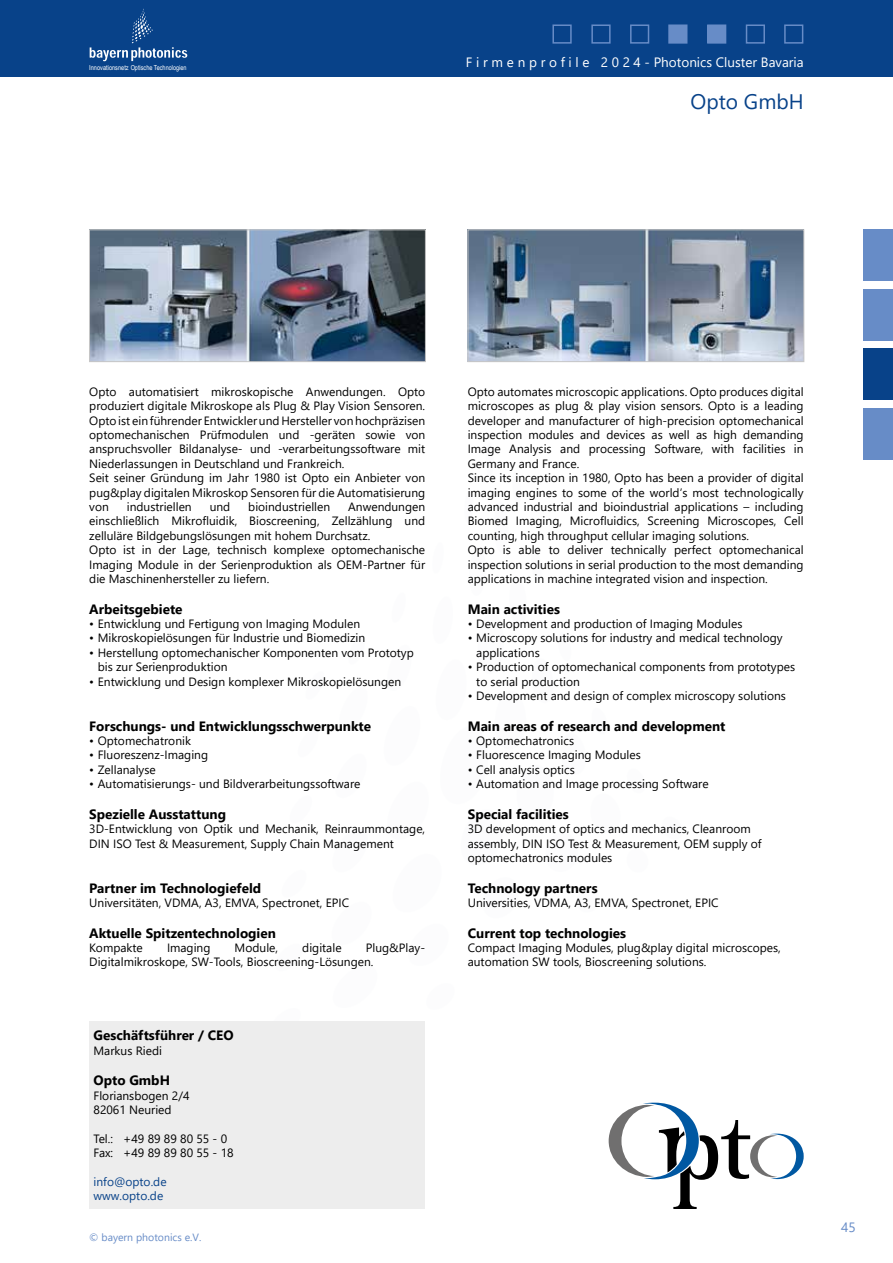
<style>
.page{position:relative;width:893px;height:1263px;background:#fff}
.page>*{position:absolute;margin:0;border:0;box-sizing:border-box;transform-origin:0 0}
.t1{font:21px "Segoe UI";color:#084289}
.t2{font:700 13.5px "Segoe UI";color:#000}
.t3{font:13.5px "Segoe UI";color:#fff}
.t4{font:13.5px "Segoe UI";color:#678cc7}
.t5{font:12px/14.4px "Segoe UI";color:#000}
.t6{font:12px/14.4px "Segoe UI";color:#084289}
.t7{font:10.5px "Segoe UI";color:#678cc7}
.t8{font:6.9px "Arial Narrow";color:#fff}
</style>
<div class="page">
<div style="left:863px;top:230px;width:30px;height:51px;background:#678cc7"></div>
<div style="left:863px;top:408px;width:30px;height:51px;background:#678cc7"></div>
<div style="left:0;top:0;width:893px;height:77px;background:#084289"></div>
<svg style="left:90px;top:9px;width:97px;height:52px"></svg>
<svg style="left:270px;top:1021px;width:31px;height:1px"></svg>
<div style="left:863px;top:349px;width:30px;height:51px;background:#084289"></div>
<div style="left:863px;top:289px;width:30px;height:51px;background:#678cc7"></div>
<div style="left:784px;top:24px;width:19px;height:20px;border:2px solid #678cc7"></div>
<div style="left:552px;top:24px;width:20px;height:20px;border:2px solid #678cc7"></div>
<div style="left:591px;top:24px;width:20px;height:20px;border:2px solid #678cc7"></div>
<div style="left:630px;top:24px;width:19px;height:20px;border:2px solid #678cc7"></div>
<div style="left:669px;top:25px;width:18px;height:18px;background:#678cc7"></div>
<div style="left:668px;top:24px;width:19px;height:20px;border:2px solid #678cc7"></div>
<div style="left:707px;top:24px;width:19px;height:20px;border:2px solid #678cc7"></div>
<div style="left:746px;top:24px;width:19px;height:20px;border:2px solid #678cc7"></div>
<div style="left:707px;top:25px;width:18px;height:18px;background:#678cc7"></div>
<img style="left:91px;top:232px;width:333px;height:128px">
<div style="left:89px;top:230px;width:337px;height:132px;border:1px solid #c6c6c6"></div>
<img style="left:470px;top:232px;width:332px;height:128px">
<div style="left:468px;top:230px;width:336px;height:132px;border:1px solid #c6c6c6"></div>
<svg style="left:609px;top:1103px;width:195px;height:106px"></svg>
<div style="left:89px;top:1022px;width:336px;height:187px;background:#ededed"></div>
<p class="t8" style="left:89px;top:62px;width:99px">Innovationsnetz Optische Technologien</p>
<p class="t3" style="left:466px;top:49px;width:339px">F i r m e n p r o f i l e 2 0 2 4 - Photonics Cluster Bavaria</p>
<h1 class="t1" style="left:691px;top:82px;width:115px">Opto GmbH</h1>
<p class="t5" style="left:89px;top:383px;width:337px">Opto automatisiert mikroskopische Anwendungen. Opto produziert digitale Mikroskope als Plug &amp; Play Vision Sensoren.<br>Opto ist ein führender Entwickler und Hersteller von hochpräzisen optomechanischen Prüfmodulen und -geräten sowie von anspruchsvoller Bildanalyse- und -verarbeitungssoftware mit Niederlassungen in Deutschland und Frankreich.<br>Seit seiner Gründung im Jahr 1980 ist Opto ein Anbieter von pug&amp;play digitalen Mikroskop Sensoren für die Automatisierung von</p>
<p class="t5" style="left:89px;top:498px;width:337px;text-indent:259px">Anwendungen einschließlich Mikrofluidik, Bioscreening, Zellzählung und zelluläre Bildgebungslösungen mit hohem Durchsatz.<br>Opto ist in der Lage, technisch komplexe optomechanische Imaging Module in der Serienproduktion als OEM-Partner für die Maschinenhersteller zu liefern.</p>
<p class="t2" style="left:89px;top:596px;width:95px">Arbeitsgebiete</p>
<p class="t5" style="left:89px;top:615px;width:272px">• Entwicklung und Fertigung von Imaging Modulen</p>
<p class="t5" style="left:89px;top:630px;width:277px">• Mikroskopielösungen für Industrie und Biomedizin</p>
<p class="t5" style="left:98px;top:644px;width:318px;text-indent:-9px">• Herstellung optomechanischer Komponenten vom Prototyp bis zur Serienproduktion</p>
<p class="t5" style="left:89px;top:673px;width:313px">• Entwicklung und Design komplexer Mikroskopielösungen</p>
<p class="t2" style="left:89px;top:713px;width:283px">Forschungs- und Entwicklungsschwerpunkte</p>
<p class="t5" style="left:89px;top:732px;width:103px">• Optomechatronik</p>
<p class="t5" style="left:89px;top:747px;width:120px">• Fluoreszenz-Imaging</p>
<p class="t5" style="left:89px;top:761px;width:68px">• Zellanalyse</p>
<p class="t5" style="left:89px;top:776px;width:273px">• Automatisierungs- und Bildverarbeitungssoftware</p>
<p class="t2" style="left:89px;top:801px;width:138px">Spezielle Ausstattung</p>
<p class="t5" style="left:89px;top:821px;width:337px">3D-Entwicklung von Optik und Mechanik, Reinraummontage,<br>DIN ISO Test &amp; Measurement, Supply Chain Management</p>
<p class="t2" style="left:89px;top:875px;width:173px">Partner im Technologiefeld</p>
<p class="t5" style="left:89px;top:894px;width:261px">Universitäten, VDMA, A3, EMVA, Spectronet, EPIC</p>
<p class="t2" style="left:89px;top:920px;width:188px">Aktuelle Spitzentechnologien</p>
<p class="t5" style="left:89px;top:939px;width:55px">Kompakte</p>
<p class="t5" style="left:167px;top:939px;width:45px">Imaging</p>
<p class="t5" style="left:235px;top:939px;width:45px">Module,</p>
<p class="t5" style="left:302px;top:939px;width:41px">digitale</p>
<p class="t5" style="left:127px;top:498px;width:66px">industriellen</p>
<p class="t5" style="left:210px;top:498px;width:22px">und</p>
<p class="t5" style="left:248px;top:498px;width:83px">bioindustriellen</p>
<p class="t5" style="left:89px;top:939px;width:337px;text-indent:276px">Plug&amp;Play-<br>Digitalmikroskope, SW-Tools, Bioscreening-Lösungen.</p>
<p class="t2" style="left:94px;top:1023px;width:142px">Geschäftsführer / CEO</p>
<p class="t5" style="left:94px;top:1042px;width:70px">Markus Riedi</p>
<p class="t2" style="left:94px;top:1068px;width:78px">Opto GmbH</p>
<p class="t5" style="left:94px;top:1087px;width:97px">Floriansbogen 2/4<br>82061 Neuried</p>
<p class="t5" style="left:94px;top:1130px;width:142px">Tel.: +49 89 89 80 55 - 0<br>Fax: +49 89 89 80 55 - 18</p>
<p class="t6" style="left:94px;top:1173px;width:75px">info@opto.de www.opto.de</p>
<p class="t7" style="left:89px;top:1227px;width:114px">© bayern photonics e.V.</p>
<p class="t5" style="left:468px;top:383px;width:337px">Opto automates microscopic applications. Opto produces digital microscopes as plug &amp; play vision sensors. Opto is a leading developer and manufacturer of high-precision optomechanical inspection modules and devices as well as high demanding Image Analysis and processing Software, with facilities in Germany and France.<br>Since its inception in 1980, Opto has been a provider of digital imaging engines to some of the world’s most technologically advanced industrial and bioindustrial applications – including Biomed Imaging, Microfluidics, Screening Microscopes, Cell counting, high throughput cellular imaging solutions.<br>Opto is able to deliver technically perfect optomechanical inspection solutions in serial production to the most demanding applications in machine integrated vision and inspection.</p>
<p class="t2" style="left:468px;top:596px;width:94px">Main activities</p>
<p class="t5" style="left:468px;top:615px;width:276px">• Development and production of Imaging Modules</p>
<p class="t5" style="left:476px;top:630px;width:308px;text-indent:-9px">• Microscopy solutions for industry and medical technology applications</p>
<p class="t5" style="left:476px;top:659px;width:320px;text-indent:-9px">• Production of optomechanical components from prototypes to serial production</p>
<p class="t5" style="left:468px;top:687px;width:320px">• Development and design of complex microscopy solutions</p>
<p class="t2" style="left:468px;top:713px;width:259px">Main areas of research and development</p>
<p class="t5" style="left:468px;top:732px;width:108px">• Optomechatronics</p>
<p class="t5" style="left:468px;top:747px;width:175px">• Fluorescence Imaging Modules</p>
<p class="t5" style="left:468px;top:761px;width:109px">• Cell analysis optics</p>
<p class="t5" style="left:468px;top:776px;width:242px">• Automation and Image processing Software</p>
<p class="t2" style="left:468px;top:801px;width:103px">Special facilities</p>
<p class="t5" style="left:468px;top:821px;width:295px">3D development of optics and mechanics, Cleanroom assembly, DIN ISO Test &amp; Measurement, OEM supply of optomechatronics modules</p>
<p class="t2" style="left:468px;top:875px;width:131px">Technology partners</p>
<p class="t5" style="left:468px;top:894px;width:252px">Universities, VDMA, A3, EMVA, Spectronet, EPIC</p>
<p class="t2" style="left:468px;top:920px;width:160px">Current top technologies</p>
<p class="t5" style="left:468px;top:939px;width:315px">Compact Imaging Modules, plug&amp;play digital microscopes, automation SW tools, Bioscreening solutions.</p>
<p class="t4" style="left:841px;top:1214px;width:16px">45</p>
</div>
